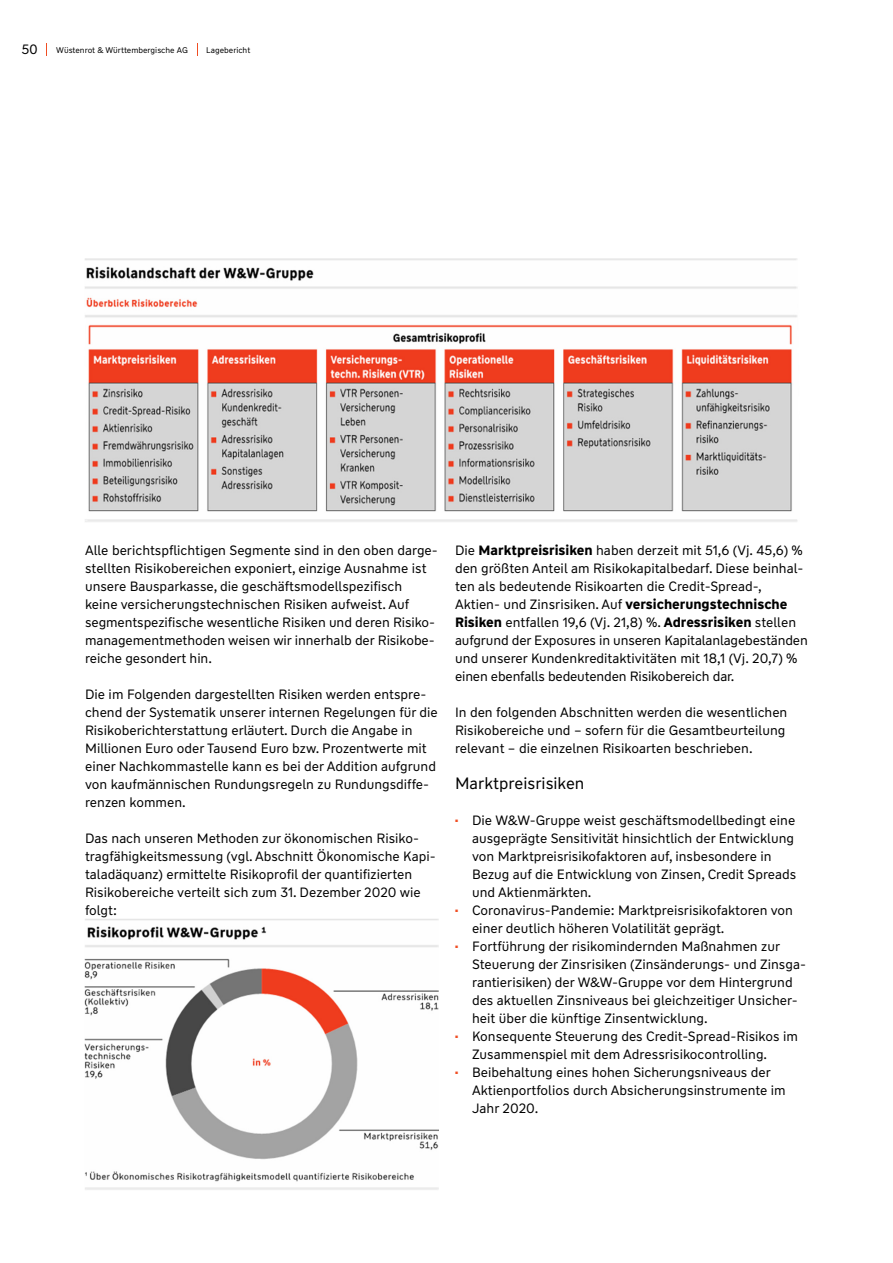
<style>
.page{position:relative;width:893px;height:1263px;background:#fff}
.page>*{position:absolute;margin:0;border:0;box-sizing:border-box;transform-origin:0 0}
.t1{font:16.5px "WW Type";color:#000}
.t2{font:13.5px/18px "WW Type";color:#000}
.t3{font:8.25px "WW Type";color:#000}
.s1{font-weight:700}
</style>
<div class="page">
<svg style="left:197px;top:43px;width:1px;height:13px"></svg>
<img style="left:85px;top:258px;width:713px;height:264px">
<img style="left:85px;top:919px;width:353px;height:271px">
<p class="t2" style="left:21px;top:41px;width:18px">50</p>
<p class="t3" style="left:56px;top:47px;width:133px">Wüstenrot &amp; Württembergische AG</p>
<p class="t3" style="left:206px;top:47px;width:46px">Lagebericht</p>
<p class="t2" style="left:85px;top:542px;width:354px">Alle berichtspflichtigen Segmente sind in den oben darge&shy;stellten Risikobereichen exponiert, einzige Ausnahme ist unsere Bausparkasse, die geschäftsmodellspezifisch keine versicherungstechnischen Risiken aufweist. Auf segmentspezifische wesentliche Risiken und deren Risiko&shy;managementmethoden weisen wir innerhalb der Risikobe&shy;reiche gesondert hin.</p>
<p class="t2" style="left:85px;top:686px;width:354px">Die im Folgenden dargestellten Risiken werden entspre&shy;chend der Systematik unserer internen Regelungen für die Risikoberichterstattung erläutert. Durch die Angabe in Millionen Euro oder Tausend Euro bzw. Prozentwerte mit einer Nachkommastelle kann es bei der Addition aufgrund von kaufmännischen Rundungsregeln zu Rundungsdiffe&shy;renzen kommen.</p>
<p class="t2" style="left:85px;top:830px;width:352px">Das nach unseren Methoden zur ökonomischen Risiko&shy;tragfähigkeitsmessung (vgl. Abschnitt Ökonomische Kapi&shy;taladäquanz) ermittelte Risikoprofil der quantifizierten Risikobereiche verteilt sich zum 31. Dezember 2020 wie folgt:</p>
<p class="t2" style="left:455px;top:542px;width:354px">Die <span class="s1">Marktpreisrisiken</span> haben derzeit mit 51,6 (Vj. 45,6) % den größten Anteil am Risikokapitalbedarf. Diese beinhal&shy;ten als bedeutende Risikoarten die Credit-Spread-, Aktien- und Zinsrisiken. Auf <span class="s1">versicherungstechnische Risiken</span> entfallen 19,6 (Vj. 21,8) %. <span class="s1">Adressrisiken</span> stellen aufgrund der Exposures in unseren Kapitalanlagebeständen und unserer Kundenkreditaktivitäten mit 18,1 (Vj. 20,7) % einen ebenfalls bedeutenden Risikobereich dar.</p>
<p class="t2" style="left:455px;top:704px;width:334px">In den folgenden Abschnitten werden die wesentlichen<br>Risikobereiche und – sofern für die Gesamtbeurteilung relevant – die einzelnen Risikoarten beschrieben.</p>
<p class="t1" style="left:455px;top:777px;width:131px">Marktpreisrisiken</p>
<p class="t2" style="left:472px;top:812px;width:326px;text-indent:-17px"><sup>■</sup> Die W&amp;W-Gruppe weist geschäftsmodellbedingt eine ausgeprägte Sensitivität hinsichtlich der Entwicklung von Marktpreisrisikofaktoren auf, insbesondere in Bezug auf die Entwicklung von Zinsen, Credit Spreads und Aktienmärkten.</p>
<p class="t2" style="left:472px;top:902px;width:322px;text-indent:-17px"><sup>■</sup> Coronavirus-Pandemie: Marktpreisrisikofaktoren von einer deutlich höheren Volatilität geprägt.</p>
<p class="t2" style="left:472px;top:938px;width:335px;text-indent:-17px"><sup>■</sup> Fortführung der risikomindernden Maßnahmen zur Steuerung der Zinsrisiken (Zinsänderungs- und Zinsga&shy;rantierisiken) der W&amp;W-Gruppe vor dem Hintergrund des aktuellen Zinsniveaus bei gleichzeitiger Unsicher&shy;heit über die künftige Zinsentwicklung.</p>
<p class="t2" style="left:472px;top:1028px;width:327px;text-indent:-17px"><sup>■</sup> Konsequente Steuerung des Credit-Spread-Risikos im<br>Zusammenspiel mit dem Adressrisikocontrolling.</p>
<p class="t2" style="left:472px;top:1064px;width:315px;text-indent:-17px"><sup>■</sup> Beibehaltung eines hohen Sicherungsniveaus der<br>Aktienportfolios durch Absicherungsinstrumente im<br>Jahr 2020.</p>
</div>
